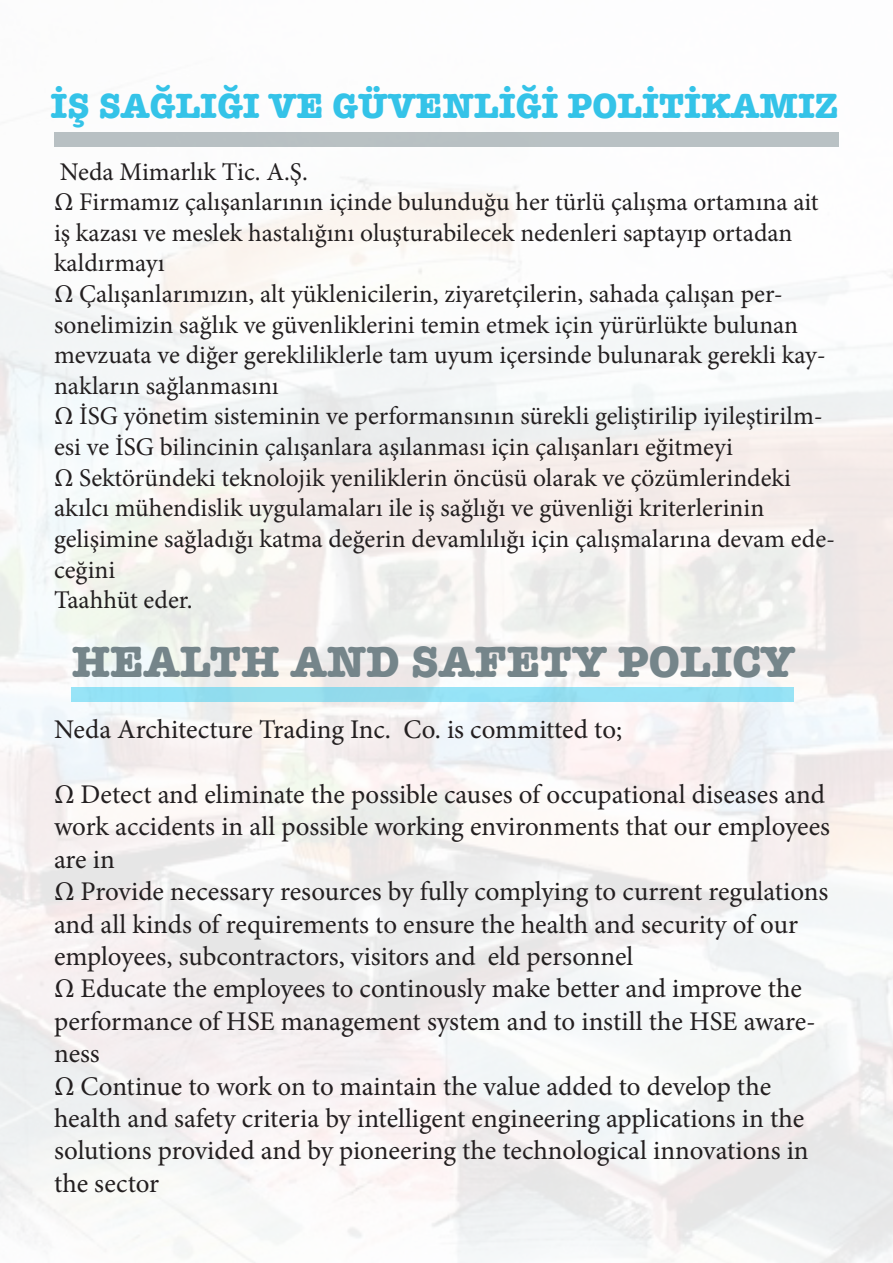
<style>
.page{position:relative;width:893px;height:1263px;background:#fff}
.page>*{position:absolute;margin:0;border:0;box-sizing:border-box;transform-origin:0 0}
.t1{font:700 45px "American Typewriter";color:#75858a}
.t2{font:700 36px "American Typewriter";color:#34c3e8}
.t3{font:27px/32.4px "Minion Pro";letter-spacing:-.005em;color:#231f20}
.t4{font:25.5px/30.6px "Minion Pro";color:#231f20}
</style>
<div class="page">
<div style="left:72px;top:687px;width:722px;height:15px;background:#96e1f4"></div>
<div style="left:54px;top:132px;width:785px;height:15px;background:#b9c1c3"></div>
<p class="t2" style="left:50px;top:75px;width:789px">İŞ SAĞLIĞI VE GÜVENLİĞİ POLİTİKAMIZ</p>
<p class="t4" style="left:60px;top:156px;width:250px">Neda Mimarlık Tic. A.Ş.</p>
<p class="t4" style="left:54px;top:187px;width:766px">Ω Firmamız çalışanlarının içinde bulunduğu her türlü çalışma ortamına ait iş kazası ve meslek hastalığını oluşturabilecek nedenleri saptayıp ortadan kaldırmayı</p>
<p class="t4" style="left:54px;top:279px;width:773px">Ω Çalışanlarımızın, alt yüklenicilerin, ziyaretçilerin, sahada çalışan per&shy;sonelimizin sağlık ve güvenliklerini temin etmek için yürürlükte bulunan mevzuata ve diğer gerekliliklerle tam uyum içersinde bulunarak gerekli kay&shy;nakların sağlanmasını</p>
<p class="t4" style="left:54px;top:401px;width:770px">Ω İSG yönetim sisteminin ve performansının sürekli geliştirilip iyileştirilm&shy;esi ve İSG bilincinin çalışanlara aşılanması için çalışanları eğitmeyi</p>
<p class="t4" style="left:54px;top:462px;width:783px">Ω Sektöründeki teknolojik yeniliklerin öncüsü olarak ve çözümlerindeki akılcı mühendislik uygulamaları ile iş sağlığı ve güvenliği kriterlerinin gelişimine sağladığı katma değerin devamlılığı için çalışmalarına devam ede&shy;ceğini</p>
<p class="t4" style="left:54px;top:585px;width:140px">Taahhüt eder.</p>
<p class="t1" style="left:72px;top:623px;width:724px">HEALTH AND SAFETY POLICY</p>
<p class="t3" style="left:54px;top:713px;width:570px">Neda Architecture Trading Inc. Co. is committed to;</p>
<p class="t3" style="left:54px;top:778px;width:778px">Ω Detect and eliminate the possible causes of occupational diseases and work accidents in all possible working environments that our employees are in</p>
<p class="t3" style="left:54px;top:875px;width:776px">Ω Provide necessary resources by fully complying to current regulations and all kinds of requirements to ensure the health and security of our employees, subcontractors, visitors and eld personnel</p>
<p class="t3" style="left:54px;top:973px;width:763px">Ω Educate the employees to continously make better and improve the performance of HSE management system and to instill the HSE aware&shy;ness</p>
<p class="t3" style="left:54px;top:1070px;width:756px">Ω Continue to work on to maintain the value added to develop the health and safety criteria by intelligent engineering applications in the solutions provided and by pioneering the technological innovations in the sector</p>
</div>
